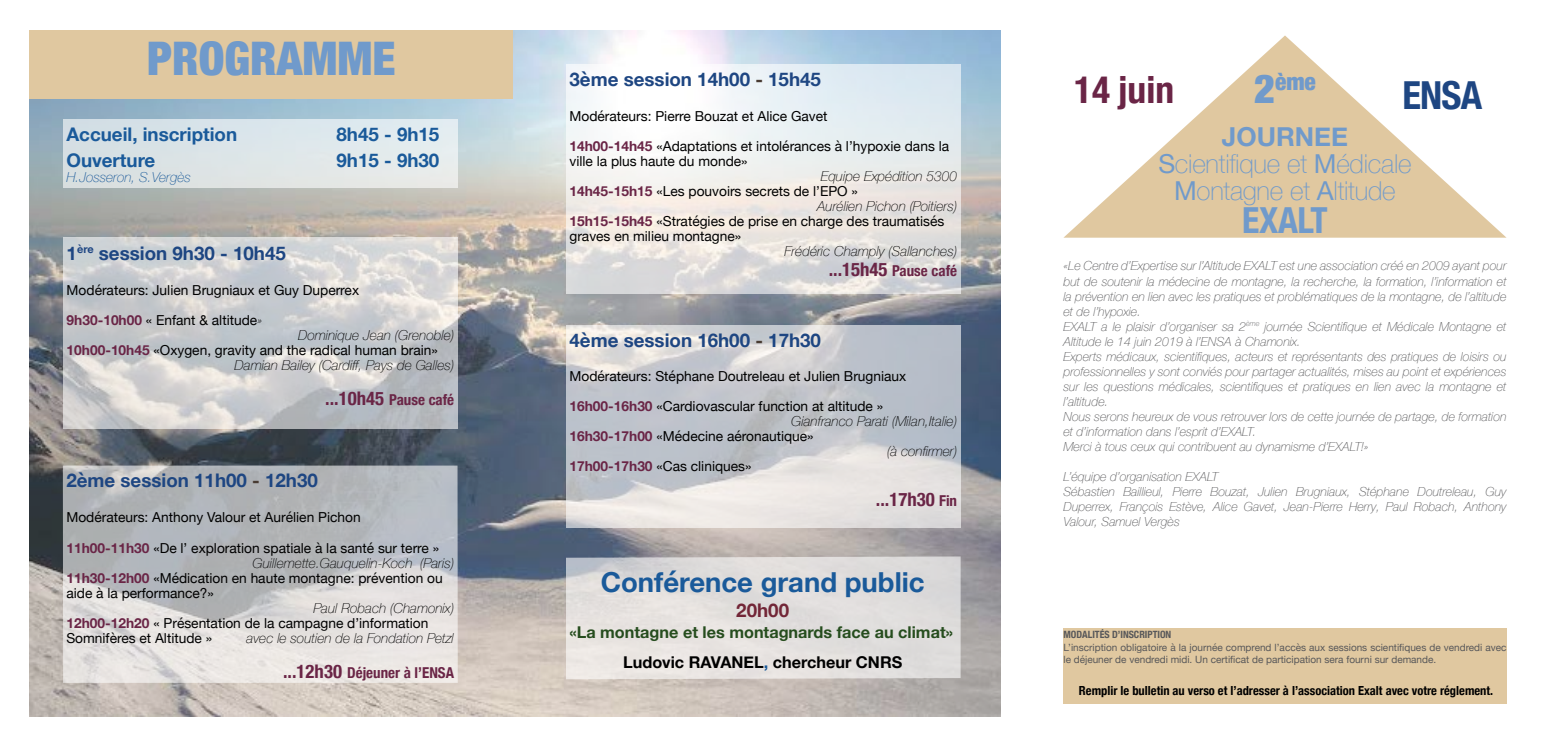
<style>
.page{position:relative;width:1542px;height:745px;background:#fff}
.page>*{position:absolute;margin:0;border:0;box-sizing:border-box;transform-origin:0 0}
.t1{font:900 condensed 46.25px "Helvetica Neue";color:#709acb}
.t2{font:700 condensed 38.62px "Helvetica Neue";color:#1e4682}
.t3{font:700 condensed 37.5px "Helvetica Neue";color:#6a2546}
.t4{font:700 condensed 35.88px "Helvetica Neue";letter-spacing:-.01em;color:#709acb}
.t5{font:700 27.5px "Helvetica Neue";color:#1a5a9a}
.t6{font:100 26px/27.1px "Helvetica Neue";letter-spacing:-.01em;color:#709acb;text-align:center}
.t7{font:900 condensed 23.38px "Helvetica Neue";color:#709acb}
.t8{font:700 18.75px "Helvetica Neue";color:#1e4682}
.t9{font:700 18.75px "Helvetica Neue";color:#1a5a9a}
.t10{font:700 condensed 18.75px "Helvetica Neue";color:#6a2546}
.t11{font:700 18.75px "Helvetica Neue";color:#722637}
.t12{font:700 16.25px/30px "Helvetica Neue";color:#264d1e;text-align:center}
.t13{font:700 condensed 15px "Helvetica Neue";color:#6a2546}
.t14{font:13.75px/30px "Helvetica Neue";color:#000}
.t15{font:italic 100 13.75px "Helvetica Neue";color:#000}
.t16{font:italic 100 13.75px "Helvetica Neue";color:#1a5a9a}
.t17{font:italic 100 12.5px/15px "Helvetica Neue";color:#58585a}
.t18{font:700 condensed 12.5px "Helvetica Neue";color:#000}
.t19{font:10px/12.5px "Helvetica Neue";color:#58585a}
.t20{font:700 condensed 10px "Helvetica Neue";color:#58585a}
.s1{font-weight:700;color:#6a2546}
.s2{font-weight:100;font-style:italic}
.s3{font-size:18.75px}
.s4{color:#483b32}
.s5{font-size:15px}
.s6{color:#000}
.s7{color:#1a5a9a}
.s8{font-size:40.12px}
.s9{font-weight:700}
.s10{font-weight:400}
</style>
<div class="page">
<img style="left:30px;top:30px;width:970px;height:686px">
<div style="left:1063px;top:628px;width:443px;height:75px;background:#e0c8a0"></div>
<svg style="left:63px;top:237px;width:395px;height:191px"></svg>
<svg style="left:63px;top:465px;width:395px;height:217px"></svg>
<svg style="left:566px;top:64px;width:394px;height:229px"></svg>
<svg style="left:566px;top:325px;width:394px;height:202px"></svg>
<svg style="left:566px;top:556px;width:394px;height:122px;fill:#e1dfdd"></svg>
<div style="left:63px;top:119px;width:394px;height:68px;background:#dde5e8"></div>
<div style="left:30px;top:30px;width:483px;height:69px;background:#e0c8a0"></div>
<svg style="left:1064px;top:35px;width:442px;height:202px"></svg>
<h1 class="t1" style="left:147px;top:21px;width:250px">PROGRAMME</h1>
<h3 class="t9" style="left:66px;top:120px;width:172px">Accueil, inscription</h3>
<h3 class="t9" style="left:336px;top:120px;width:104px">8h45 - 9h15</h3>
<h3 class="t9" style="left:66px;top:146px;width:90px">Ouverture</h3>
<h3 class="t9" style="left:336px;top:146px;width:104px">9h15 - 9h30</h3>
<p class="t16" style="left:66px;top:167px;width:126px">H.Josseron, S.Vergès</p>
<h3 class="t8" style="left:67px;top:238px;width:221px">1<sup>ère</sup> session 9h30 - 10h45</h3>
<p class="t14" style="left:67px;top:275px;width:294px">Modérateurs: Julien Brugniaux et Guy Duperrex<br><span class="s1">9h30-10h00</span> « Enfant &amp; altitude<span class="s2">»</span></p>
<p class="t15" style="left:298px;top:324px;width:158px">Dominique Jean (Grenoble)</p>
<p class="t14" style="left:67px;top:335px;width:373px"><span class="s1">10h00-10h45</span> «Oxygen, gravity and the radical human brain»</p>
<p class="t15" style="left:234px;top:354px;width:221px">Damian Bailey (Cardiff, Pays de Galles)</p>
<p class="t13" style="left:325px;top:386px;width:130px"><span class="s3">...10h45</span> Pause café</p>
<h3 class="t8" style="left:66px;top:465px;width:253px">2ème session 11h00 <span class="s4">-</span> 12h30</h3>
<p class="t14" style="left:66px;top:503px;width:374px">Modérateurs: Anthony Valour et Aurélien Pichon<br><span class="s1">11h00-11h30</span> «De l’ exploration spatiale à la santé sur terre »</p>
<p class="t14" style="left:66px;top:555px;width:389px;line-height:15px;text-indent:186px"><span class="s2">Guillemette.Gauquelin-Koch (Paris)<br></span><span class="s1">11h30-12h00</span> «Médication en haute montagne: prévention ou aide à la performance?»</p>
<p class="t14" style="left:66px;top:600px;width:389px;line-height:15px;text-indent:247px"><span class="s2">Paul Robach (Chamonix)<br></span><span class="s1">12h00-12h20</span> « Présentation de la campagne d’information<br>Somnifères et Altitude »</p>
<p class="t15" style="left:246px;top:626px;width:209px">avec le soutien de la Fondation Petzl</p>
<p class="t13" style="left:283px;top:659px;width:172px"><span class="s3">...12h30</span> Déjeuner à l’ENSA</p>
<h3 class="t8" style="left:569px;top:65px;width:253px">3ème session 14h00 <span class="s4">-</span> 15h45</h3>
<p class="t14" style="left:569px;top:102px;width:381px">Modérateurs: Pierre Bouzat et Alice Gavet<br><span class="s1">14h00-14h45</span> «Adaptations et intolérances à l’hypoxie dans la</p>
<p class="t14" style="left:569px;top:147px;width:180px">ville la plus haute du monde»</p>
<p class="t15" style="left:820px;top:166px;width:138px">Equipe Expédition 5300</p>
<p class="t14" style="left:569px;top:177px;width:290px"><span class="s1">14h45-15h15</span> «Les pouvoirs secrets de l’EPO »</p>
<p class="t15" style="left:817px;top:196px;width:141px">Aurélien Pichon (Poitiers)</p>
<p class="t14" style="left:569px;top:207px;width:376px"><span class="s1">15h15-15h45</span> «Stratégies de prise en charge des traumatisés</p>
<p class="t14" style="left:569px;top:222px;width:173px">graves en milieu montagne»</p>
<p class="t15" style="left:784px;top:241px;width:174px">Frédéric Champly (Sallanches)</p>
<p class="t13" style="left:828px;top:258px;width:130px"><span class="s3">...15h45</span> Pause café</p>
<h3 class="t8" style="left:569px;top:326px;width:253px">4ème session 16h00 <span class="s4">-</span> 17h30</h3>
<p class="t14" style="left:569px;top:362px;width:338px">Modérateurs: Stéphane Doutreleau et Julien Brugniaux<br><span class="s1">16h00-16h30</span> «Cardiovascular function at altitude »</p>
<p class="t15" style="left:791px;top:410px;width:167px">Gianfranco Parati (Milan,Italie)</p>
<p class="t14" style="left:569px;top:422px;width:246px"><span class="s1">16h30-17h00</span> «Médecine aéronautique»</p>
<p class="t15" style="left:887px;top:440px;width:72px">(à confirmer)</p>
<p class="t14" style="left:569px;top:452px;width:183px"><span class="s1">17h00-17h30</span> «Cas cliniques»</p>
<h3 class="t10" style="left:876px;top:483px;width:83px">...17h30 <span class="s5">Fin</span></h3>
<h3 class="t5" style="left:600px;top:560px;width:325px">Conférence grand public</h3>
<h3 class="t11" style="left:736px;top:595px;width:54px">20h00</h3>
<h3 class="t12" style="left:569px;top:617px;width:385px">«La montagne et les montagnards face au climat»<br><span class="s6">Ludovic RAVANEL</span><span class="s7">,</span> <span class="s6">chercheur CNRS</span></h3>
<h3 class="t7" style="left:1254px;top:62px;width:63px"><span class="s8">2</span>ème</h3>
<h3 class="t6" style="left:1158px;top:122px;width:255px"><span class="s9">JOURNEE<br></span><span class="s10">S</span>cientifique et <span class="s10">M</span>édicale<br><span class="s10">M</span>ontagne et <span class="s10">A</span>ltitude</h3>
<h3 class="t4" style="left:1242px;top:190px;width:87px">EXALT</h3>
<h3 class="t3" style="left:1074px;top:59px;width:102px">14 juin</h3>
<h2 class="t2" style="left:1402px;top:64px;width:81px">ENSA</h2>
<p class="t17" style="left:1063px;top:258px;width:444px">«Le Centre d’Expertise sur l’Altitude EXALT est une association créé en 2009 ayant pour but de soutenir la médecine de montagne, la recherche, la formation, l’information et la prévention en lien avec les pratiques et problématiques de la montagne, de l’altitude et de l’hypoxie.<br>EXALT a le plaisir d’organiser sa 2<sup>ème</sup> journée Scientifique et Médicale Montagne et Altitude le 14 juin 2019 à l’ENSA à Chamonix.<br>Experts médicaux, scientifiques, acteurs et représentants des pratiques de loisirs ou professionnelles y sont conviés pour partager actualités, mises au point et expériences sur les questions médicales, scientifiques et pratiques en lien avec la montagne et l’altitude.<br>Nous serons heureux de vous retrouver lors de cette journée de partage, de formation et d’information dans l’esprit d’EXALT.<br>Merci à tous ceux qui contribuent au dynamisme d’EXALT!»</p>
<p class="t17" style="left:1063px;top:468px;width:444px">L’équipe d’organisation EXALT<br>Sébastien Baillieul, Pierre Bouzat, Julien Brugniaux, Stéphane Doutreleau, Guy Duperrex, François Estève, Alice Gavet, Jean-Pierre Herry, Paul Robach, Anthony Valour, Samuel Vergès</p>
<p class="t20" style="left:1063px;top:626px;width:109px">MODALITÉS D’INSCRIPTION</p>
<p class="t19" style="left:1063px;top:641px;width:444px">L’inscription obligatoire à la journée comprend l’accès aux sessions scientifiques de vendredi avec le déjeuner de vendredi midi. Un certificat de participation sera fourni sur demande.</p>
<p class="t18" style="left:1078px;top:679px;width:416px">Remplir le bulletin au verso et l’adresser à l’association Exalt avec votre réglement.</p>
</div>
